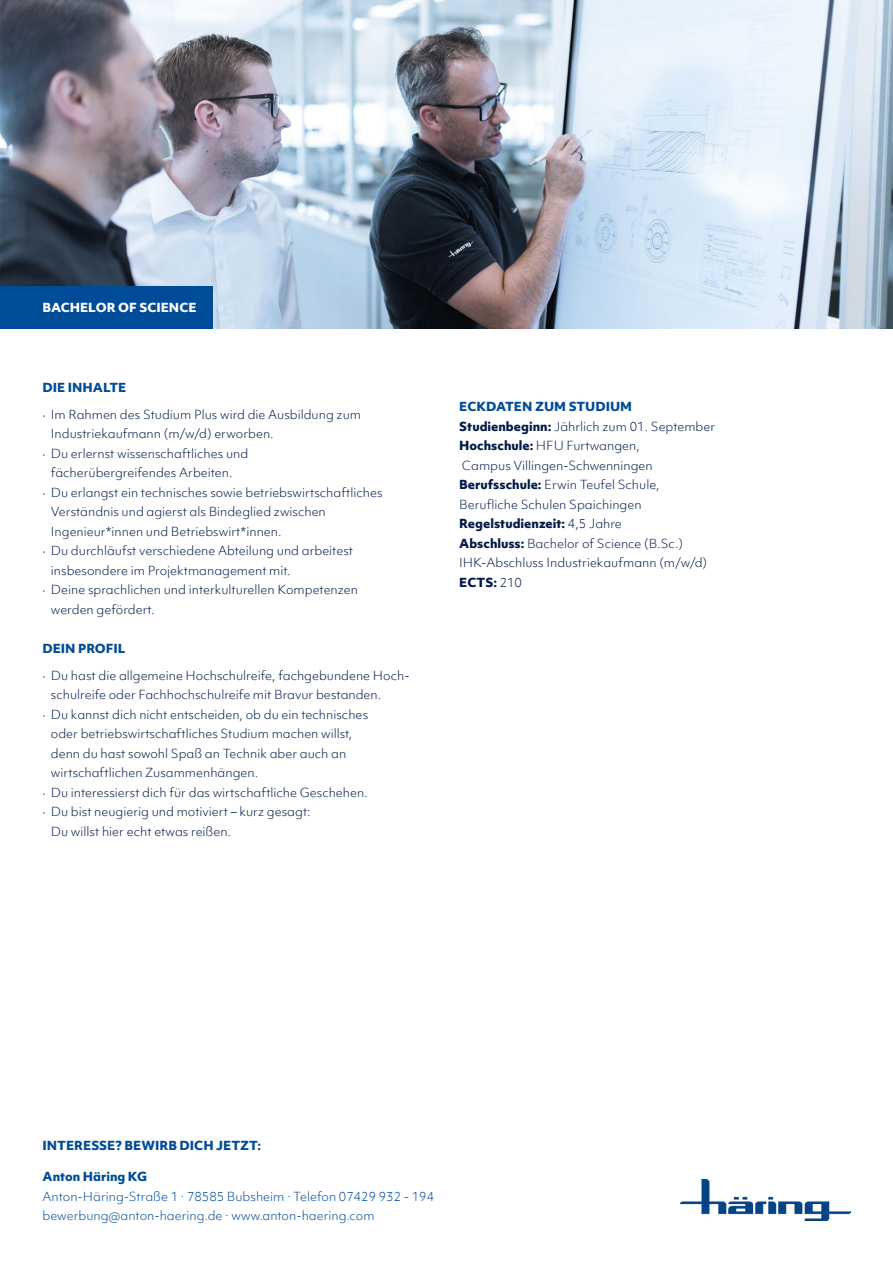
<style>
.page{position:relative;width:893px;height:1263px;background:#fff}
.page>*{position:absolute;margin:0;border:0;box-sizing:border-box;transform-origin:0 0}
.t1{font:300 12px/19.5px "Objektiv Mk 1";color:#001b49}
.t2{font:300 12px/19.5px "Objektiv Mk 1";color:#014c98}
.t3{font:800 12px "Objektiv Mk 1";color:#014c98}
.t4{font:800 12px "Objektiv Mk 1";color:#fff}
.s1{font-family:"Atten New";font-weight:400}
.s2{font-weight:800;color:#014c98}
.s3{font-weight:800}
</style>
<div class="page">
<img style="left:680px;top:1179px;width:170px;height:41px">
<img style="left:0;top:0;width:893px;height:329px">
<div style="left:0;top:286px;width:213px;height:43px;background:#014c98"></div>
<p class="t4" style="left:43px;top:299px;width:156px">BACHELOR OF SCIENCE</p>
<p class="t3" style="left:43px;top:378px;width:85px">DIE INHALTE</p>
<p class="t1" style="left:43px;top:404px;width:320px"><span class="s1">·</span> Im Rahmen des Studium Plus wird die Ausbildung zum</p>
<p class="t1" style="left:51px;top:424px;width:224px">Industriekaufmann (m/w/d) erworben.</p>
<p class="t1" style="left:43px;top:443px;width:207px"><span class="s1">·</span> Du erlernst wissenschaftliches und</p>
<p class="t1" style="left:51px;top:463px;width:183px">fächerübergreifendes Arbeiten.</p>
<p class="t1" style="left:43px;top:482px;width:342px"><span class="s1">·</span> Du erlangst ein technisches sowie betriebswirtschaftliches</p>
<p class="t1" style="left:51px;top:502px;width:276px">Verständnis und agierst als Bindeglied zwischen</p>
<p class="t1" style="left:51px;top:521px;width:232px">Ingenieur*innen und Betriebswirt*innen.</p>
<p class="t1" style="left:43px;top:541px;width:312px"><span class="s1">·</span> Du durchläufst verschiedene Abteilung und arbeitest</p>
<p class="t1" style="left:51px;top:560px;width:241px">insbesondere im Projektmanagement mit.</p>
<p class="t1" style="left:43px;top:580px;width:317px"><span class="s1">·</span> Deine sprachlichen und interkulturellen Kompetenzen</p>
<p class="t1" style="left:51px;top:599px;width:105px">werden gefördert.</p>
<p class="t3" style="left:43px;top:639px;width:85px">DEIN PROFIL</p>
<p class="t1" style="left:43px;top:665px;width:369px"><span class="s1">·</span> Du hast die allgemeine Hochschulreife, fachgebundene Hoch-</p>
<p class="t1" style="left:51px;top:685px;width:332px">schulreife oder Fachhochschulreife mit Bravur bestanden.</p>
<p class="t1" style="left:43px;top:704px;width:327px"><span class="s1">·</span> Du kannst dich nicht entscheiden, ob du ein technisches</p>
<p class="t1" style="left:51px;top:724px;width:303px">oder betriebswirtschaftliches Studium machen willst,</p>
<p class="t1" style="left:51px;top:743px;width:297px">denn du hast sowohl Spaß an Technik aber auch an</p>
<p class="t1" style="left:51px;top:763px;width:209px">wirtschaftlichen Zusammenhängen.</p>
<p class="t1" style="left:43px;top:782px;width:327px"><span class="s1">·</span> Du interessierst dich für das wirtschaftliche Geschehen.</p>
<p class="t1" style="left:43px;top:802px;width:270px"><span class="s1">·</span> Du bist neugierig und motiviert – kurz gesagt:</p>
<p class="t1" style="left:51px;top:821px;width:182px">Du willst hier echt etwas reißen.</p>
<p class="t1" style="left:459px;top:397px;width:257px"><span class="s2">ECKDATEN ZUM STUDIUM<br></span><span class="s3">Studienbeginn:</span> Jährlich zum 01. September<br><span class="s3">Hochschule:</span> HFU Furtwangen,<br>Campus Villingen-Schwenningen<br><span class="s3">Berufsschule:</span> Erwin Teufel Schule,<br>Berufliche Schulen Spaichingen<br><span class="s3">Regelstudienzeit:</span> 4,5 Jahre<br><span class="s3">Abschluss:</span> Bachelor of Science (B.Sc.)<br>IHK-Abschluss Industriekaufmann (m/w/d)<br><span class="s3">ECTS:</span> 210</p>
<p class="t3" style="left:43px;top:1137px;width:220px">INTERESSE? BEWIRB DICH JETZT:</p>
<p class="t3" style="left:43px;top:1168px;width:106px">Anton Häring KG</p>
<p class="t2" style="left:43px;top:1187px;width:393px">Anton-Häring-Straße 1 ∙ 78585 Bubsheim ∙ Telefon 07429 932 - 194 bewerbung@anton-haering.de ∙ www.anton-haering.com</p>
</div>
